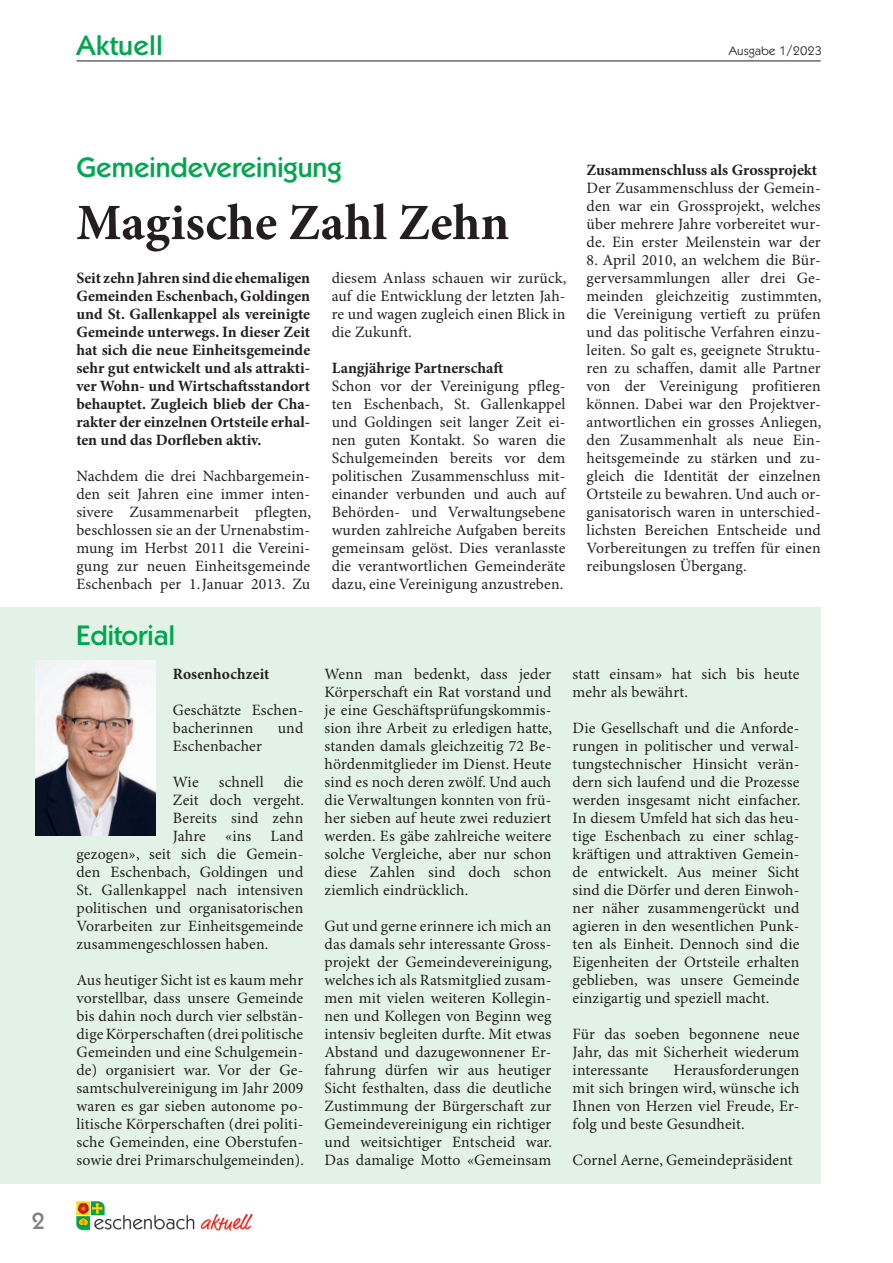
<style>
.page{position:relative;width:893px;height:1263px;background:#fff}
.page>*{position:absolute;margin:0;border:0;box-sizing:border-box;transform-origin:0 0}
.t1{font:700 51px "Minion Pro";color:#231f20}
.t2{font:500 27px "Koblenz TS";color:#00a54f}
.t3{font:500 27px "Koblenz TS";letter-spacing:.02em;color:#00a54f}
.t4{font:500 22.5px "Koblenz TS";color:#808285}
.t5{font:15.75px/18px "Minion Pro";letter-spacing:.01em;color:#231f20;text-align:justify}
.t6{font:700 15.75px/18px "Minion Pro";color:#231f20;text-align:justify}
.t7{font:300 12px "Koblenz TS";color:#231f20}
</style>
<div class="page">
<hr style="left:77px;top:61px;width:744px;height:1px;background:#231f20">
<img style="left:76px;top:1201px;width:177px;height:30px">
<div style="left:0;top:607px;width:821px;height:576px;background:#e3f2e7"></div>
<img style="left:35px;top:661px;width:121px;height:174px">
<h2 class="t3" style="left:77px;top:29px;width:87px">Aktuell</h2>
<p class="t7" style="left:729px;top:43px;width:95px">Ausgabe 1/2023</p>
<h3 class="t4" style="left:31px;top:1207px;width:15px">2</h3>
<h2 class="t2" style="left:76px;top:151px;width:267px">Gemeindevereinigung</h2>
<h1 class="t1" style="left:76px;top:192px;width:434px">Magische Zahl Zehn</h1>
<p class="t6" style="left:76px;top:270px;width:235px">Seit zehn Jahren sind die ehemaligen Gemeinden Eschenbach, Goldingen und St. Gallenkappel als vereinigte Gemeinde unterwegs. In dieser Zeit hat sich die neue Einheitsgemeinde sehr gut entwickelt und als attrakti&shy;ver Wohn- und Wirtschaftsstandort behauptet. Zugleich blieb der Cha&shy;rakter der einzelnen Ortsteile erhal&shy;ten und das Dorfleben aktiv.</p>
<p class="t5" style="left:76px;top:468px;width:236px">Nachdem die drei Nachbargemein&shy;den seit Jahren eine immer inten&shy;sivere Zusammenarbeit pflegten, beschlossen sie an der Urnenabstim&shy;mung im Herbst 2011 die Vereini&shy;gung zur neuen Einheitsgemeinde Eschenbach per 1.Januar 2013. Zu</p>
<p class="t5" style="left:332px;top:270px;width:236px">diesem Anlass schauen wir zurück, auf die Entwicklung der letzten Jah&shy;re und wagen zugleich einen Blick in die Zukunft.</p>
<p class="t6" style="left:332px;top:360px;width:173px">Langjährige Partnerschaft</p>
<p class="t5" style="left:332px;top:378px;width:235px">Schon vor der Vereinigung pfleg&shy;ten Eschenbach, St. Gallenkappel und Goldingen seit langer Zeit ei&shy;nen guten Kontakt. So waren die Schulgemeinden bereits vor dem politischen Zusammenschluss mit&shy;einander verbunden und auch auf Behörden- und Verwaltungsebene wurden zahlreiche Aufgaben bereits gemeinsam gelöst. Dies veranlasste die verantwortlichen Gemeinderäte dazu, eine Vereinigung anzustreben.</p>
<p class="t6" style="left:587px;top:162px;width:232px">Zusammenschluss als Grossprojekt</p>
<p class="t5" style="left:587px;top:180px;width:236px">Der Zusammenschluss der Gemein&shy;den war ein Grossprojekt, welches über mehrere Jahre vorbereitet wur&shy;de. Ein erster Meilenstein war der</p>
<p class="t5" style="left:587px;top:252px;width:236px">8. April 2010, an welchem die Bür&shy;gerversammlungen aller drei Ge&shy;meinden gleichzeitig zustimmten, die Vereinigung vertieft zu prüfen und das politische Verfahren einzu&shy;leiten. So galt es, geeignete Struktu&shy;ren zu schaffen, damit alle Partner von der Vereinigung profitieren können. Dabei war den Projektver&shy;antwortlichen ein grosses Anliegen, den Zusammenhalt als neue Ein&shy;heitsgemeinde zu stärken und zu&shy;gleich die Identität der einzelnen Ortsteile zu bewahren. Und auch or&shy;ganisatorisch waren in unterschied&shy;lichsten Bereichen Entscheide und Vorbereitungen zu treffen für einen reibungslosen Übergang.</p>
<h2 class="t2" style="left:77px;top:619px;width:100px">Editorial</h2>
<p class="t6" style="left:173px;top:666px;width:98px">Rosenhochzeit</p>
<p class="t5" style="left:173px;top:702px;width:132px">Geschätzte Eschen&shy;bacherinnen</p>
<p class="t5" style="left:278px;top:720px;width:27px">und</p>
<p class="t5" style="left:173px;top:738px;width:91px">Eschenbacher</p>
<p class="t5" style="left:173px;top:774px;width:27px">Wie</p>
<p class="t5" style="left:219px;top:774px;width:46px">schnell</p>
<p class="t5" style="left:284px;top:774px;width:21px">die</p>
<p class="t5" style="left:173px;top:792px;width:133px">Zeit doch vergeht.</p>
<p class="t5" style="left:173px;top:810px;width:132px">Bereits sind zehn</p>
<p class="t5" style="left:173px;top:828px;width:132px">Jahre «ins Land</p>
<p class="t5" style="left:77px;top:846px;width:228px">gezogen», seit sich die Gemein-</p>
<p class="t5" style="left:77px;top:864px;width:228px">den Eschenbach, Goldingen und</p>
<p class="t5" style="left:77px;top:882px;width:228px">St. Gallenkappel nach intensiven</p>
<p class="t5" style="left:77px;top:900px;width:228px">politischen und organisatorischen</p>
<p class="t5" style="left:77px;top:918px;width:228px">Vorarbeiten zur Einheitsgemeinde</p>
<p class="t5" style="left:77px;top:936px;width:193px">zusammengeschlossen haben.</p>
<p class="t5" style="left:77px;top:972px;width:229px">Aus heutiger Sicht ist es kaum mehr vorstellbar, dass unsere Gemeinde bis dahin noch durch vier selbstän&shy;dige Körperschaften (drei politische Gemeinden und eine Schulgemein&shy;de) organisiert war. Vor der Ge&shy;samtschulvereinigung im Jahr 2009 waren es gar sieben autonome po&shy;litische Körperschaften (drei politi&shy;sche Gemeinden, eine Oberstufen&shy;sowie drei Primarschulgemeinden).</p>
<p class="t5" style="left:325px;top:666px;width:229px">Wenn man bedenkt, dass jeder Körperschaft ein Rat vorstand und je eine Geschäftsprüfungskommis&shy;sion ihre Arbeit zu erledigen hatte, standen damals gleichzeitig 72 Be&shy;hördenmitglieder im Dienst. Heute sind es noch deren zwölf. Und auch die Verwaltungen konnten von frü&shy;her sieben auf heute zwei reduziert werden. Es gäbe zahlreiche weitere solche Vergleiche, aber nur schon diese Zahlen sind doch schon ziemlich eindrücklich.</p>
<p class="t5" style="left:325px;top:918px;width:229px">Gut und gerne erinnere ich mich an das damals sehr interessante Gross&shy;projekt der Gemeindevereinigung, welches ich als Ratsmitglied zusam&shy;men mit vielen weiteren Kollegin&shy;nen und Kollegen von Beginn weg intensiv begleiten durfte. Mit etwas Abstand und dazugewonnener Er&shy;fahrung dürfen wir aus heutiger Sicht festhalten, dass die deutliche Zustimmung der Bürgerschaft zur Gemeindevereinigung ein richtiger und weitsichtiger Entscheid war.<br>Das damalige Motto «Gemeinsam</p>
<p class="t5" style="left:573px;top:666px;width:228px">statt einsam» hat sich bis heute mehr als bewährt.</p>
<p class="t5" style="left:573px;top:720px;width:229px">Die Gesellschaft und die Anforde&shy;rungen in politischer und verwal&shy;tungstechnischer Hinsicht verän&shy;dern sich laufend und die Prozesse werden insgesamt nicht einfacher.<br>In diesem Umfeld hat sich das heu&shy;tige Eschenbach zu einer schlag&shy;kräftigen und attraktiven Gemein&shy;de entwickelt. Aus meiner Sicht sind die Dörfer und deren Einwoh&shy;ner näher zusammengerückt und agieren in den wesentlichen Punk&shy;ten als Einheit. Dennoch sind die Eigenheiten der Ortsteile erhalten geblieben, was unsere Gemeinde einzigartig und speziell macht.</p>
<p class="t5" style="left:573px;top:1026px;width:228px">Für das soeben begonnene neue Jahr, das mit Sicherheit wiederum interessante</p>
<p class="t5" style="left:573px;top:1062px;width:228px;text-indent:101px">Herausforderungen mit sich bringen wird, wünsche ich Ihnen von Herzen viel Freude, Er&shy;folg und beste Gesundheit.</p>
<p class="t5" style="left:573px;top:1152px;width:222px">Cornel Aerne, Gemeindepräsident</p>
</div>
